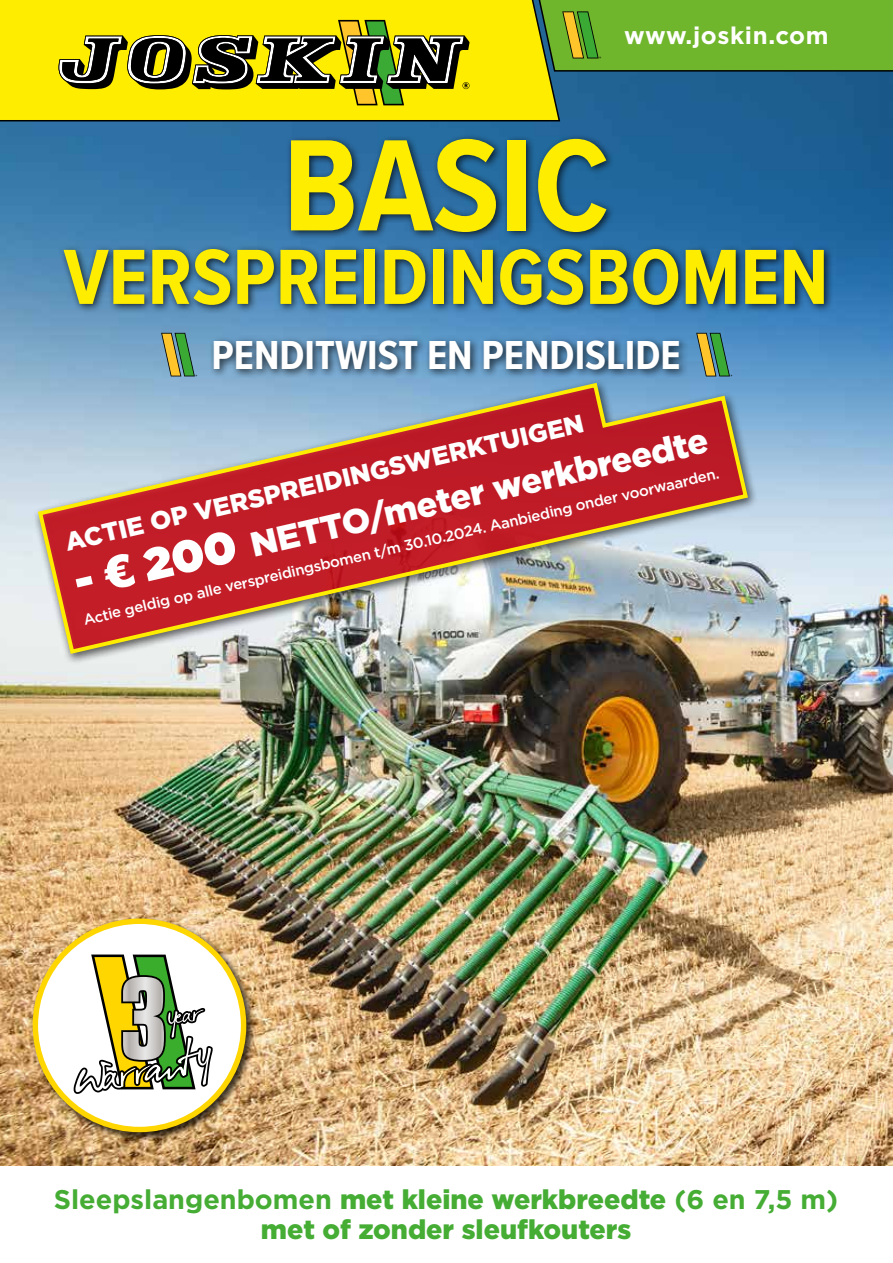
<style>
.page{position:relative;width:893px;height:1263px;background:#fff}
.page>*{position:absolute;margin:0;border:0;box-sizing:border-box;transform-origin:0 0}
.t1{font:700 135px "Proxima Nova Cond";color:#ffed00}
.t2{font:700 81px "Proxima Nova Cond";color:#ffed00}
.t3{font:700 42px "Proxima Nova Cond";color:#fff}
.t4{font:900 34.5px "Gotham";color:#fff}
.t5{font:900 27px/30px "Gotham";color:#45ac34;text-align:center}
.t6{font:900 25.5px "Gotham";color:#fff}
.t7{font:700 24px "Gotham";letter-spacing:.025em;color:#fff}
.t8{font:500 15px "Gotham";color:#fff}
.s1{font-family:"Gotham Ultra";font-weight:400;font-size:45px}
.s2{font-family:"Arial";font-size:45px}
.s3{font-weight:700}
</style>
<div class="page">
<img style="left:0;top:72px;width:893px;height:1093px">
<div style="left:31px;top:916px;width:225px;height:226px;background:#000;opacity:.75"></div>
<div style="left:35px;top:921px;width:209px;height:208px;background:#fff;border-radius:50%"></div>
<svg style="left:73px;top:954px;width:140px;height:140px"></svg>
<div style="left:33px;top:918px;width:213px;height:214px;border:5px solid #ffd600;border-radius:50%"></div>
<div style="left:59px;top:133px;width:775px;height:247px;background:#000;opacity:.75"></div>
<svg style="left:161px;top:333px;width:36px;height:43px;background:#7c9c6a"></svg>
<svg style="left:696px;top:333px;width:36px;height:43px;background:#6f9569"></svg>
<div style="left:32px;top:378px;width:726px;height:287px;background:#000;opacity:.75"></div>
<img style="left:36px;top:380px;width:714px;height:276px">
<div style="left:0;top:0;width:561px;height:122px;background:#ffed00"></div>
<svg style="left:59px;top:20px;width:411px;height:85px;background:#97901d"></svg>
<svg style="left:532px;top:0;width:361px;height:72px;background:#6eaf2b"></svg>
<h3 class="t7" style="left:624px;top:21px;width:206px">www.joskin.com</h3>
<h1 class="t1" style="left:283px;top:86px;width:328px">BASIC</h1>
<h2 class="t2" style="left:64px;top:217px;width:766px">VERSPREIDINGSBOMEN</h2>
<h3 class="t3" style="left:211px;top:324px;width:471px">PENDITWIST EN PENDISLIDE</h3>
<h3 class="t6" style="left:62px;top:528px;width:533px;rotate:-13deg">ACTIE OP VERSPREIDINGSWERKTUIGEN</h3>
<h3 class="t4" style="left:71px;top:566px;width:650px;rotate:-13deg"><span class="s1">-</span> <span class="s2">€</span> <span class="s1">200</span> NETTO/meter werkbreedte</h3>
<p class="t8" style="left:82px;top:611px;width:653px;rotate:-13deg">Actie geldig op alle verspreidingsbomen t/m 30.10.2024. Aanbieding onder voorwaarden.</p>
<h3 class="t5" style="left:54px;top:1184px;width:786px"><span class="s3">Sleepslangenbomen</span> met kleine werkbreedte <span class="s3">(6 en 7,5 m) </span>met of zonder sleufkouters</h3>
</div>
